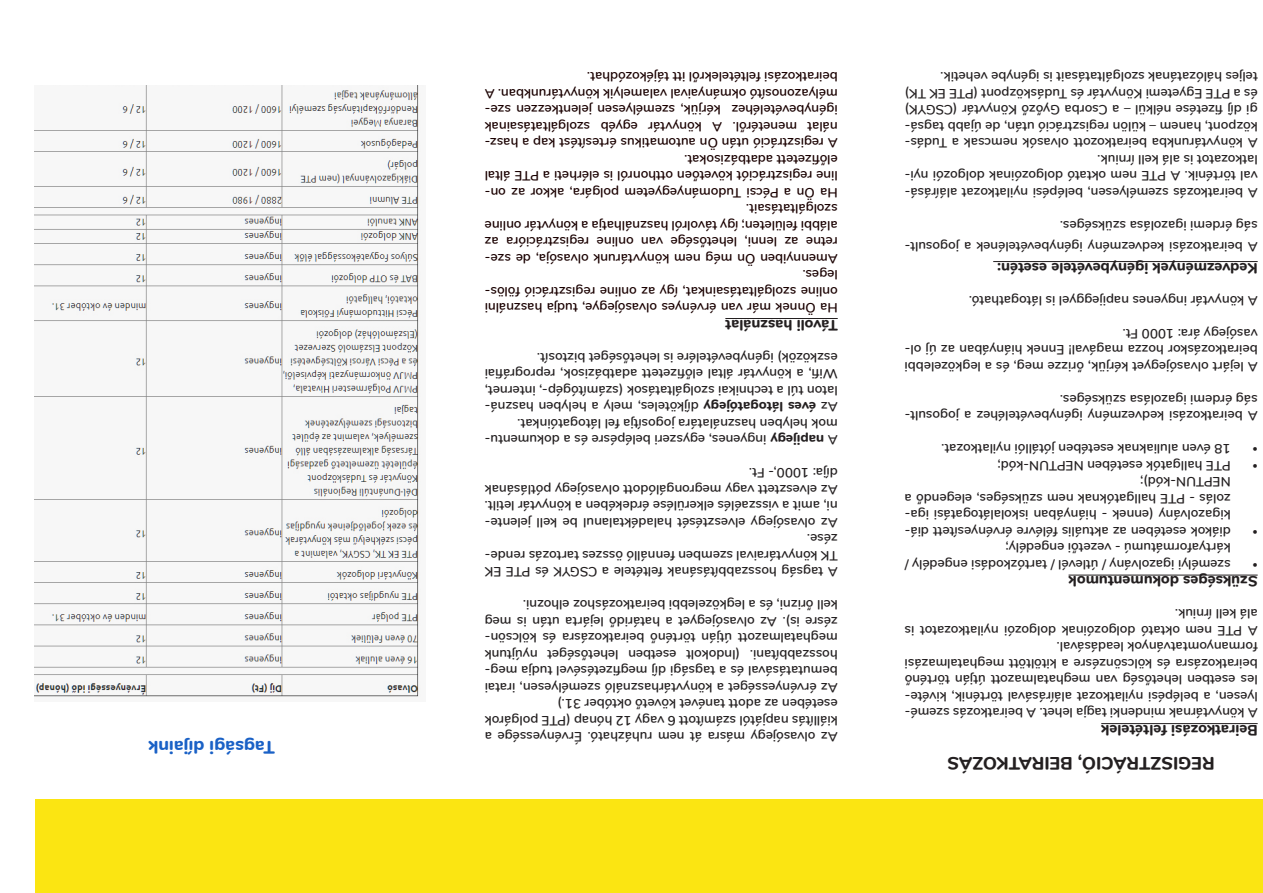
<style>
.page{position:relative;width:1263px;height:893px;background:#fff}
.page>*{position:absolute;margin:0;border:0;box-sizing:border-box;transform-origin:0 0}
.Paragraph_Style_1{font:800 18px "Nunito";color:#231f20}
.Paragraph_Style_1-2{font:800 18px "Nunito";color:#1a61c6}
.Paragraph_Style_1-3{font:800 15px "Nunito";color:#231f20}
.t1{font:15px "Garamond";color:#231f20}
.Paragraph_Style_1-4{font:600 13.5px/16.5px "Nunito";color:#231f20;text-align:justify}
.Paragraph_Style_1-5{font:600 13.5px/16.5px "Nunito";color:#1a0000;text-align:justify}
.s1{font-weight:800}
</style>
<div class="page">
<div style="left:35px;top:799px;width:1228px;height:94px;background:#fbe512"></div>
<hr style="left:1101px;top:723px;width:157px;height:1px;background:#231f20">
<hr style="left:1068px;top:575px;width:190px;height:1px;background:#231f20">
<hr style="left:993px;top:261px;width:265px;height:1px;background:#231f20">
<hr style="left:725px;top:318px;width:113px;height:1px;background:#231f20">
<img style="left:34px;top:85px;width:387px;height:612px">
<p class="Paragraph_Style_1-2" style="left:275px;top:760px;width:128px;rotate:-180deg">Tagsági díjaink</p>
<p class="Paragraph_Style_1-5" style="left:838px;top:152px;width:354px;rotate:-180deg">A regisztráció után Ön automatikus értesítést kap a hasz&shy;nálat menetéről. A könyvtár egyéb szolgáltatásainak igénybevételéhez kérjük, személyesen jelentkezzen sze&shy;mélyazonosító okmányaival valamelyik könyvtárunkban. A beiratkozási feltételekről itt tájékozódhat.</p>
<p class="Paragraph_Style_1-5" style="left:838px;top:201px;width:354px;rotate:-180deg">Ha Ön a Pécsi Tudományegyetem polgára, akkor az on&shy;line regisztrációt követően otthonról is elérheti a PTE által előfizetett adatbázisokat.</p>
<p class="Paragraph_Style_1-5" style="left:838px;top:267px;width:354px;rotate:-180deg">Amennyiben Ön még nem könyvtárunk olvasója, de sze&shy;retne az lenni, lehetősége van online regisztrációra az alábbi felületen; így távolról használhatja a könyvtár online szolgáltatásait.</p>
<p class="Paragraph_Style_1-5" style="left:838px;top:317px;width:354px;rotate:-180deg">Ha Önnek már van érvényes olvasójegye, tudja használni online szolgáltatásainkat, így az online regisztráció fölös&shy;leges.</p>
<p class="Paragraph_Style_1-3" style="left:838px;top:336px;width:114px;rotate:-180deg">Távoli használat</p>
<p class="Paragraph_Style_1-4" style="left:838px;top:416px;width:354px;rotate:-180deg">Az <span class="s1">éves látogatójegy</span> díjköteles, mely a helyben haszná&shy;laton túl a technikai szolgáltatások (számítógép-, internet, Wifi, a könyvtár által előfizetett adatbázisok, reprográfiai eszközök) igénybevételére is lehetőséget biztosít.</p>
<p class="Paragraph_Style_1-4" style="left:838px;top:449px;width:354px;rotate:-180deg">A <span class="s1">napijegy</span> ingyenes, egyszeri belépésre és a dokumentu&shy;mok helyben használatára jogosítja fel látogatóinkat.</p>
<p class="Paragraph_Style_1-4" style="left:838px;top:531px;width:354px;rotate:-180deg">Az olvasójegy elvesztését haladéktalanul be kell jelente&shy;ni, amit a visszaélés elkerülése érdekében a könyvtár letilt.<br>Az elvesztett vagy megrongálódott olvasójegy pótlásának díja: 1000,- Ft.</p>
<p class="Paragraph_Style_1-4" style="left:838px;top:581px;width:354px;rotate:-180deg">A tagság hosszabbításának feltétele a CSGYK és PTE EK TK könyvtáraival szemben fennálló összes tartozás rende&shy;zése.</p>
<p class="Paragraph_Style_1-4" style="left:838px;top:696px;width:354px;rotate:-180deg">Az érvényességet a könyvtárhasználó személyesen, iratai bemutatásával és a tagsági díj megfizetésével tudja meg&shy;hosszabbítani. (Indokolt esetben lehetőséget nyújtunk meghatalmazott útján történő beiratkozásra és kölcsön&shy;zésre is). Az olvasójegyet a határidő lejárta után is meg kell őrizni, és a legközelebbi beiratkozáshoz elhozni.</p>
<p class="Paragraph_Style_1-4" style="left:838px;top:746px;width:354px;rotate:-180deg">Az olvasójegy másra át nem ruházható. Érvényessége a kiállítás napjától számított 6 vagy 12 hónap (PTE polgárok esetében az adott tanévet követő október 31.)</p>
<p class="Paragraph_Style_1-4" style="left:1258px;top:152px;width:354px;rotate:-180deg">A könyvtárunkba beiratkozott olvasók nemcsak a Tudás&shy;központ, hanem – külön regisztráció után, de újabb tagsá&shy;gi díj fizetése nélkül – a Csorba Győző Könyvtár (CSGYK) és a PTE Egyetemi Könyvtár és Tudásközpont (PTE EK TK) teljes hálózatának szolgáltatásait is igénybe vehetik.</p>
<p class="Paragraph_Style_1-4" style="left:1258px;top:201px;width:354px;rotate:-180deg">A beiratkozás személyesen, belépési nyilatkozat aláírásá&shy;val történik. A PTE nem oktató dolgozóinak dolgozói nyi&shy;latkozatot is alá kell írniuk.</p>
<p class="Paragraph_Style_1-4" style="left:1258px;top:258px;width:354px;line-height:21px;rotate:-180deg">A beiratkozási kedvezmény igénybevételének a jogosult&shy;ság érdemi igazolása szükséges.</p>
<p class="Paragraph_Style_1-3" style="left:1258px;top:279px;width:262px;rotate:-180deg">Kedvezmények igénybevétele esetén:</p>
<p class="Paragraph_Style_1-4" style="left:1258px;top:309px;width:290px;rotate:-180deg">A könyvtár ingyenes napijeggyel is látogatható.</p>
<p class="Paragraph_Style_1-4" style="left:1258px;top:375px;width:354px;rotate:-180deg">A lejárt olvasójegyet kérjük, őrizze meg, és a legközelebbi beiratkozáskor hozza magával! Ennek hiányában az új ol&shy;vasójegy ára: 1000 Ft.</p>
<p class="Paragraph_Style_1-4" style="left:1258px;top:425px;width:354px;rotate:-180deg">A beiratkozási kedvezmény igénybevételéhez a jogosult&shy;ság érdemi igazolása szükséges.</p>
<p class="Paragraph_Style_1-4" style="left:1231px;top:458px;width:291px;rotate:-180deg">18 éven aluliaknak esetében jótállói nyilatkozat.</p>
<p class="t1" style="left:1258px;top:459px;width:7px;rotate:-180deg">•</p>
<p class="Paragraph_Style_1-4" style="left:1231px;top:474px;width:234px;rotate:-180deg">PTE hallgatók esetében NEPTUN-kód;</p>
<p class="t1" style="left:1258px;top:475px;width:7px;rotate:-180deg">•</p>
<p class="Paragraph_Style_1-4" style="left:1231px;top:524px;width:327px;rotate:-180deg">kigazolvány (ennek - hiányában iskolalátogatási iga&shy;zolás - PTE hallgatóknak nem szükséges, elegendő a NEPTUN-kód);</p>
<p class="Paragraph_Style_1-4" style="left:1231px;top:540px;width:327px;rotate:-180deg">diákok esetében az aktuális félévre érvényesített diá-</p>
<p class="t1" style="left:1258px;top:541px;width:7px;rotate:-180deg">•</p>
<p class="Paragraph_Style_1-4" style="left:1231px;top:557px;width:226px;rotate:-180deg">kártyaformátumú - vezetői engedély;</p>
<p class="Paragraph_Style_1-4" style="left:1231px;top:573px;width:327px;rotate:-180deg">személyi igazolvány / útlevél / tartózkodási engedély /</p>
<p class="t1" style="left:1258px;top:574px;width:7px;rotate:-180deg">•</p>
<p class="Paragraph_Style_1-3" style="left:1258px;top:592px;width:191px;rotate:-180deg">Szükséges dokumentumok</p>
<p class="Paragraph_Style_1-4" style="left:1258px;top:639px;width:354px;rotate:-180deg">A PTE nem oktató dolgozóinak dolgozói nyilatkozatot is alá kell írniuk.</p>
<p class="Paragraph_Style_1-4" style="left:1258px;top:722px;width:354px;rotate:-180deg">A könyvtárnak mindenki tagja lehet. A beiratkozás szemé&shy;lyesen, a belépési nyilatkozat aláírásával történik, kivéte&shy;les esetben lehetőség van meghatalmazott útján történő beiratkozásra és kölcsönzésre a kitöltött meghatalmazási formanyomtatványok leadásával.</p>
<p class="Paragraph_Style_1-3" style="left:1258px;top:741px;width:158px;rotate:-180deg">Beiratkozási feltételek</p>
<p class="Paragraph_Style_1" style="left:1215px;top:777px;width:269px;rotate:-180deg">REGISZTRÁCIÓ, BEIRATKOZÁS</p>
</div>
